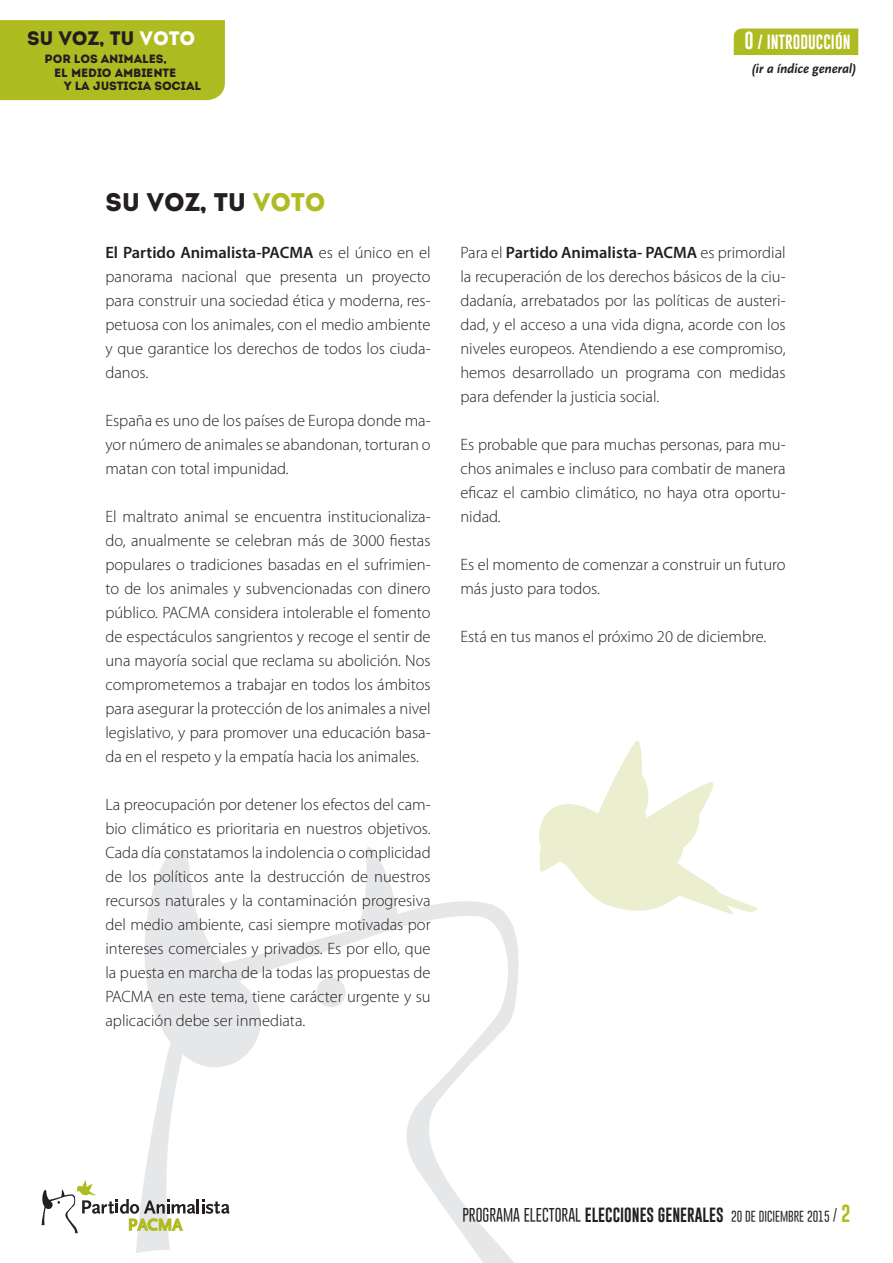
<style>
.page{position:relative;width:893px;height:1263px;background:#fff}
.page>*{position:absolute;margin:0;border:0;box-sizing:border-box;transform-origin:0 0}
.t1{font:25.5px "Intro";letter-spacing:-.01em;color:#231f20}
.t2{font:19.5px "Intro";letter-spacing:-.01em;color:#231f20}
.Sangría_francesa{font:300 16.5px/24px "Myriad Pro";color:#231f20;text-align:justify}
.t3{font:15px "Gobold";color:#231f20}
.t4{font:15px "Gobold";color:#fff}
.t5{font:italic 700 13.5px "Scala Sans";letter-spacing:-.01em;color:#231f20}
.t6{font:12px "Intro";letter-spacing:-.01em;color:#231f20}
.s1{color:#fff}
.s2{font-size:18px}
.s3{color:#aebc21}
.s4{font-weight:600}
.s5{font-weight:300}
.s6{font-weight:300;font-size:12px}
.s7{font-size:18px;color:#aebc21}
</style>
<div class="page">
<div style="left:0;top:20px;width:225px;height:80px;background:#aebc21"></div>
<svg style="left:539px;top:740px;width:218px;height:175px"></svg>
<svg style="left:136px;top:846px;width:412px;height:417px"></svg>
<div style="left:316px;top:977px;width:30px;height:30px;background:#e6e7e9;border-radius:50%"></div>
<svg style="left:42px;top:1180px;width:188px;height:53px"></svg>
<div style="left:734px;top:28px;width:124px;height:27px;background:#aebc21"></div>
<p class="t2" style="left:27px;top:27px;width:170px">SU VOZ, TU <span class="s1">VOTO</span></p>
<p class="t6" style="left:45px;top:52px;width:124px">POR LOS ANIMALES,</p>
<p class="t6" style="left:54px;top:65px;width:124px">EL MEDIO AMBIENTE</p>
<p class="t6" style="left:64px;top:79px;width:139px">Y LA JUSTICIA SOCIAL</p>
<p class="t4" style="left:744px;top:32px;width:108px"><span class="s2">0</span> / INTRODUCCIÓN</p>
<p class="t5" style="left:752px;top:61px;width:106px">(ir a índice general)</p>
<p class="t1" style="left:105px;top:186px;width:222px">SU VOZ, TU <span class="s3">VOTO</span></p>
<p class="Sangría_francesa" style="left:105px;top:241px;width:327px"><span class="s4">El Partido Animalista-PACMA</span> es el único en el panorama nacional que presenta un proyecto para construir una sociedad ética y moderna, res&shy;petuosa con los animales, con el medio ambiente y que garantice los derechos de todos los ciuda&shy;danos.</p>
<p class="Sangría_francesa" style="left:105px;top:409px;width:327px">España es uno de los países de Europa donde ma&shy;yor número de animales se abandonan, torturan o matan con total impunidad.</p>
<p class="Sangría_francesa" style="left:105px;top:505px;width:327px">El maltrato animal se encuentra institucionaliza&shy;do, anualmente se celebran más de 3000 fiestas populares o tradiciones basadas en el sufrimien&shy;to de los animales y subvencionadas con dinero público. PACMA considera intolerable el fomento de espectáculos sangrientos y recoge el sentir de una mayoría social que reclama su abolición. Nos comprometemos a trabajar en todos los ámbitos para asegurar la protección de los animales a nivel legislativo, y para promover una educación basa&shy;da en el respeto y la empatía hacia los animales.</p>
<p class="Sangría_francesa" style="left:105px;top:793px;width:327px">La preocupación por detener los efectos del cam&shy;bio climático es prioritaria en nuestros objetivos.<br>Cada día constatamos la indolencia o complicidad de los políticos ante la destrucción de nuestros recursos naturales y la contaminación progresiva del medio ambiente, casi siempre motivadas por intereses comerciales y privados. Es por ello, que la puesta en marcha de la todas las propuestas de PACMA en este tema, tiene carácter urgente y su aplicación debe ser inmediata.</p>
<p class="Sangría_francesa" style="left:460px;top:241px;width:327px">Para el <span class="s4">Partido Animalista- PACMA</span> es primordial la recuperación de los derechos básicos de la ciu&shy;dadanía, arrebatados por las políticas de austeri&shy;dad, y el acceso a una vida digna, acorde con los niveles europeos. Atendiendo a ese compromiso, hemos desarrollado un programa con medidas para defender la justicia social.</p>
<p class="Sangría_francesa" style="left:460px;top:433px;width:327px">Es probable que para muchas personas, para mu&shy;chos animales e incluso para combatir de manera eficaz el cambio climático, no haya otra oportu&shy;nidad.</p>
<p class="Sangría_francesa" style="left:460px;top:553px;width:327px">Es el momento de comenzar a construir un futuro más justo para todos.</p>
<p class="Sangría_francesa" style="left:460px;top:625px;width:308px">Está en tus manos el próximo 20 de diciembre.</p>
<p class="t3" style="left:462px;top:1205px;width:390px"><span class="s5">PROGRAMA ELECTORAL</span> ELECCIONES GENERALES <span class="s6">20 DE DICIEMBRE 2015</span> <span class="s5">/</span> <span class="s7">2</span></p>
</div>
